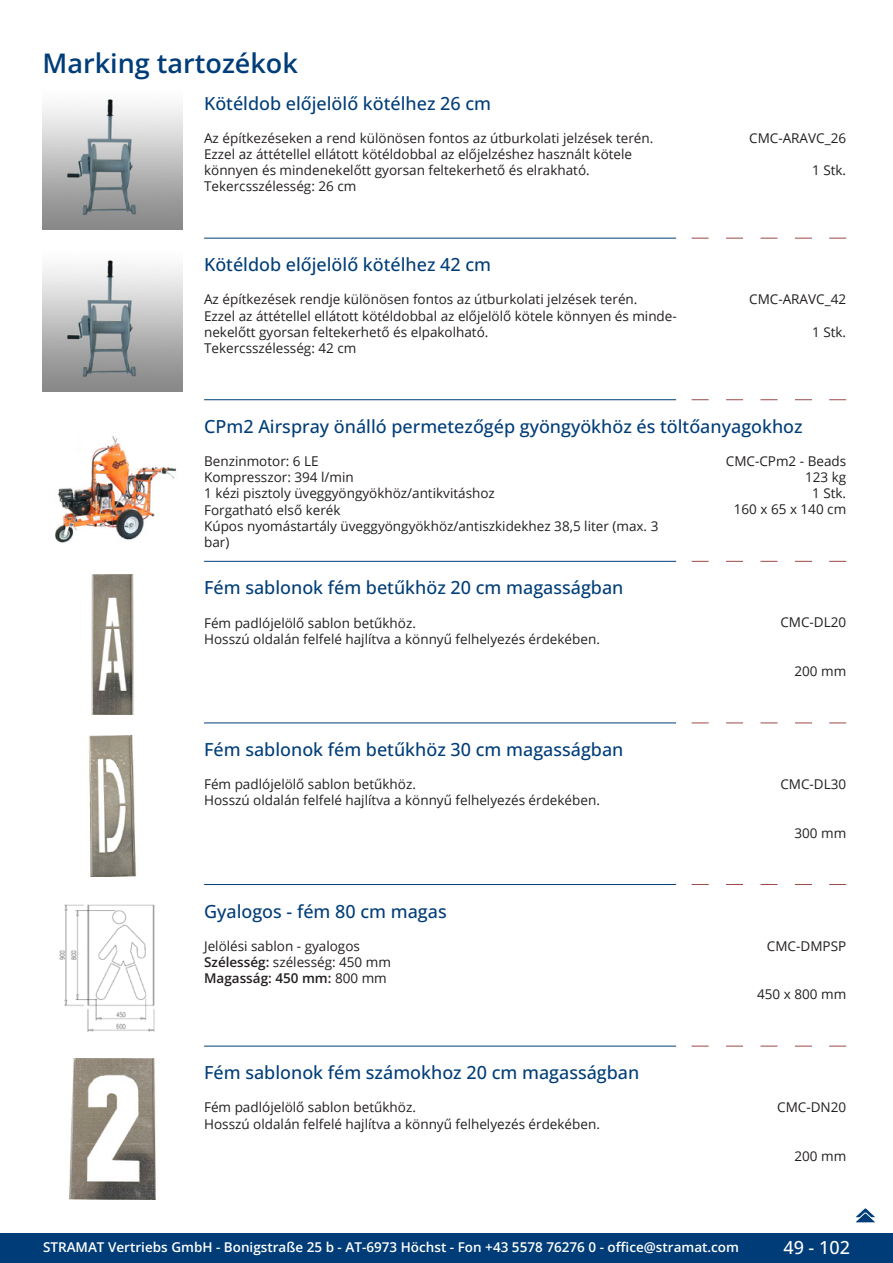
<style>
.page{position:relative;width:893px;height:1263px;background:#fff}
.page>*{position:absolute;margin:0;border:0;box-sizing:border-box;transform-origin:0 0}
.GruppeName{font:600 27px "Open Sans";color:#003d78}
.ArtikelName{font:500 18px "Open Sans";color:#003d78}
.t1{font:500 18px "Open Sans";color:#fff}
.Beschreibung{font:13.5px/16.2px "Open Sans";color:#231f20}
.ArtikelNummer{font:13.5px "Open Sans";color:#231f20}
.t2{font:600 13.5px "Open Sans";color:#fff}
.s1{font-weight:600}
</style>
<div class="page">
<div style="left:0;top:1233px;width:893px;height:30px;background:#003d78"></div>
<img style="left:43px;top:99px;width:140px;height:131px">
<img style="left:43px;top:260px;width:140px;height:131px">
<svg style="left:692px;top:238px;width:17px;height:1px"></svg>
<svg style="left:726px;top:238px;width:17px;height:1px"></svg>
<svg style="left:760px;top:238px;width:17px;height:1px"></svg>
<svg style="left:795px;top:238px;width:17px;height:1px"></svg>
<svg style="left:829px;top:238px;width:17px;height:1px"></svg>
<hr style="left:204px;top:238px;width:472px;height:1px;background:#003d78">
<img style="left:54px;top:436px;width:123px;height:107px">
<svg style="left:692px;top:399px;width:17px;height:1px"></svg>
<svg style="left:726px;top:399px;width:17px;height:1px"></svg>
<svg style="left:760px;top:399px;width:17px;height:1px"></svg>
<svg style="left:795px;top:399px;width:17px;height:1px"></svg>
<svg style="left:829px;top:399px;width:17px;height:1px"></svg>
<hr style="left:204px;top:399px;width:472px;height:1px;background:#003d78">
<img style="left:91px;top:574px;width:43px;height:140px">
<svg style="left:692px;top:561px;width:17px;height:1px"></svg>
<svg style="left:726px;top:561px;width:17px;height:1px"></svg>
<svg style="left:760px;top:561px;width:17px;height:1px"></svg>
<svg style="left:795px;top:561px;width:17px;height:1px"></svg>
<svg style="left:829px;top:561px;width:17px;height:1px"></svg>
<hr style="left:204px;top:561px;width:472px;height:1px;background:#003d78">
<img style="left:89px;top:736px;width:48px;height:140px">
<svg style="left:692px;top:723px;width:17px;height:1px"></svg>
<svg style="left:726px;top:723px;width:17px;height:1px"></svg>
<svg style="left:760px;top:723px;width:17px;height:1px"></svg>
<svg style="left:795px;top:723px;width:17px;height:1px"></svg>
<svg style="left:829px;top:723px;width:17px;height:1px"></svg>
<hr style="left:204px;top:723px;width:472px;height:1px;background:#003d78">
<img style="left:59px;top:904px;width:96px;height:128px">
<svg style="left:692px;top:884px;width:17px;height:1px"></svg>
<svg style="left:726px;top:884px;width:17px;height:1px"></svg>
<svg style="left:760px;top:884px;width:17px;height:1px"></svg>
<svg style="left:795px;top:884px;width:17px;height:1px"></svg>
<svg style="left:829px;top:884px;width:17px;height:1px"></svg>
<hr style="left:204px;top:884px;width:472px;height:1px;background:#003d78">
<img style="left:69px;top:1059px;width:87px;height:140px">
<svg style="left:692px;top:1046px;width:17px;height:1px"></svg>
<svg style="left:726px;top:1046px;width:17px;height:1px"></svg>
<svg style="left:760px;top:1046px;width:17px;height:1px"></svg>
<svg style="left:795px;top:1046px;width:17px;height:1px"></svg>
<svg style="left:829px;top:1046px;width:17px;height:1px"></svg>
<hr style="left:204px;top:1046px;width:472px;height:1px;background:#003d78">
<svg style="left:855px;top:1208px;width:21px;height:15px"></svg>
<p class="GruppeName" style="left:43px;top:44px;width:257px">Marking tartozékok</p>
<p class="ArtikelName" style="left:204px;top:91px;width:289px">Kötéldob előjelölő kötélhez 26 cm</p>
<p class="Beschreibung" style="left:204px;top:129px;width:451px">Az építkezéseken a rend különösen fontos az útburkolati jelzések terén.<br>Ezzel az áttétellel ellátott kötéldobbal az előjelzéshez használt kötele könnyen és mindenekelőtt gyorsan feltekerhető és elrakható.<br>Tekercsszélesség: 26 cm</p>
<p class="ArtikelNummer" style="left:749px;top:128px;width:99px">CMC-ARAVC_26</p>
<p class="ArtikelNummer" style="left:812px;top:161px;width:36px">1 Stk.</p>
<p class="ArtikelName" style="left:204px;top:252px;width:289px">Kötéldob előjelölő kötélhez 42 cm</p>
<p class="Beschreibung" style="left:204px;top:291px;width:473px">Az építkezések rendje különösen fontos az útburkolati jelzések terén.<br>Ezzel az áttétellel ellátott kötéldobbal az előjelölő kötele könnyen és minde&shy;nekelőtt gyorsan feltekerhető és elpakolható.<br>Tekercsszélesség: 42 cm</p>
<p class="ArtikelNummer" style="left:749px;top:290px;width:99px">CMC-ARAVC_42</p>
<p class="ArtikelNummer" style="left:812px;top:322px;width:36px">1 Stk.</p>
<p class="ArtikelName" style="left:204px;top:414px;width:600px">CPm2 Airspray önálló permetezőgép gyöngyökhöz és töltőanyagokhoz</p>
<p class="Beschreibung" style="left:204px;top:453px;width:456px">Benzinmotor: 6 LE<br>Kompresszor: 394 l/min<br>1 kézi pisztoly üveggyöngyökhöz/antikvitáshoz<br>Forgatható első kerék<br>Kúpos nyomástartály üveggyöngyökhöz/antiszkidekhez 38,5 liter (max. 3 bar)</p>
<p class="ArtikelNummer" style="left:726px;top:452px;width:122px">CMC-CPm2 - Beads</p>
<p class="ArtikelNummer" style="left:805px;top:468px;width:43px">123 kg</p>
<p class="ArtikelNummer" style="left:812px;top:484px;width:36px">1 Stk.</p>
<p class="ArtikelNummer" style="left:734px;top:500px;width:114px">160 x 65 x 140 cm</p>
<p class="ArtikelName" style="left:204px;top:575px;width:421px">Fém sablonok fém betűkhöz 20 cm magasságban</p>
<p class="Beschreibung" style="left:204px;top:614px;width:397px">Fém padlójelölő sablon betűkhöz.<br>Hosszú oldalán felfelé hajlítva a könnyű felhelyezés érdekében.</p>
<p class="ArtikelNummer" style="left:780px;top:613px;width:67px">CMC-DL20</p>
<p class="ArtikelNummer" style="left:794px;top:662px;width:53px">200 mm</p>
<p class="ArtikelName" style="left:204px;top:737px;width:421px">Fém sablonok fém betűkhöz 30 cm magasságban</p>
<p class="Beschreibung" style="left:204px;top:776px;width:397px">Fém padlójelölő sablon betűkhöz.<br>Hosszú oldalán felfelé hajlítva a könnyű felhelyezés érdekében.</p>
<p class="ArtikelNummer" style="left:780px;top:775px;width:67px">CMC-DL30</p>
<p class="ArtikelNummer" style="left:794px;top:823px;width:53px">300 mm</p>
<p class="ArtikelName" style="left:204px;top:899px;width:244px">Gyalogos - fém 80 cm magas</p>
<p class="Beschreibung" style="left:204px;top:937px;width:188px">Jelölési sablon - gyalogos<br><span class="s1">Szélesség:</span> szélesség: 450 mm<br><span class="s1">Magasság: 450 mm:</span> 800 mm</p>
<p class="ArtikelNummer" style="left:767px;top:936px;width:81px">CMC-DMPSP</p>
<p class="ArtikelNummer" style="left:757px;top:985px;width:91px">450 x 800 mm</p>
<p class="ArtikelName" style="left:204px;top:1060px;width:437px">Fém sablonok fém számokhoz 20 cm magasságban</p>
<p class="Beschreibung" style="left:204px;top:1099px;width:397px">Fém padlójelölő sablon betűkhöz.<br>Hosszú oldalán felfelé hajlítva a könnyű felhelyezés érdekében.</p>
<p class="ArtikelNummer" style="left:777px;top:1098px;width:71px">CMC-DN20</p>
<p class="ArtikelNummer" style="left:794px;top:1147px;width:53px">200 mm</p>
<p class="t2" style="left:43px;top:1238px;width:698px">STRAMAT Vertriebs GmbH - Bonigstraße 25 b - AT-6973 Höchst - Fon +43 5578 76276 0 - office@stramat.com</p>
<h2 class="t1" style="left:783px;top:1234px;width:68px">49 - 102</h2>
</div>
